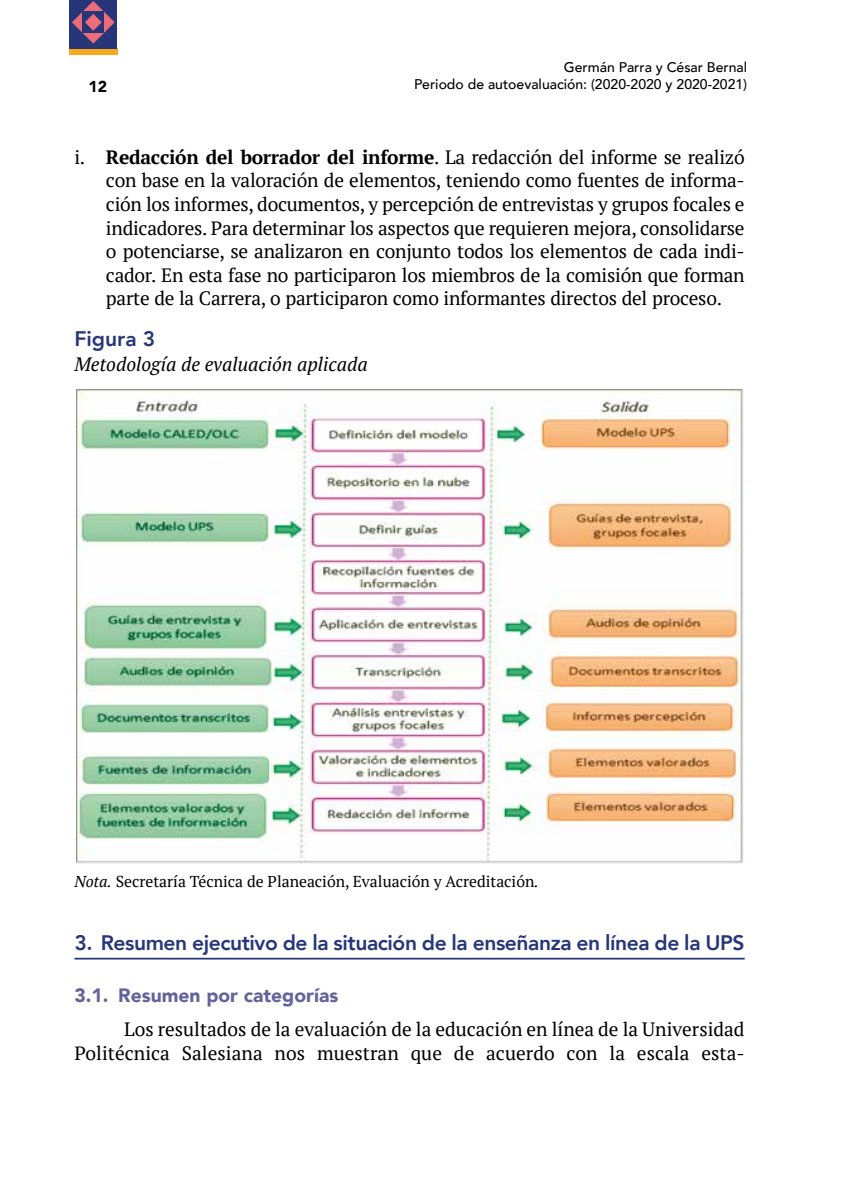
<style>
.page{position:relative;width:844px;height:1191px;background:#fff}
.page>*{position:absolute;margin:0;border:0;box-sizing:border-box;transform-origin:0 0}
.t1{font:800 21px "Avenir";letter-spacing:-.02em;color:#263678}
.t2{font:19.25px/23.6px "PT Serif";color:#000;text-align:justify}
.t3{font:italic 19.25px "PT Serif";color:#000}
.t4{font:900 19.25px "Avenir";color:#63649a}
.t5{font:15.75px "PT Serif";color:#000}
.t6{font:900 15.75px "Avenir";color:#000}
.t7{font:500 14px/17.5px "Avenir";color:#000;text-align:right}
.s1{font-weight:700}
.s2{font-style:italic}
</style>
<div class="page">
<div style="left:69px;top:48px;width:49px;height:7px;background:#f8aa1f"></div>
<div style="left:69px;top:0;width:48px;height:49px;background:#263678"></div>
<svg style="left:72px;top:1px;width:43px;height:43px"></svg>
<hr style="left:74px;top:957px;width:670px;height:2px;background:#263678">
<img style="left:76px;top:390px;width:668px;height:473px">
<p class="t6" style="left:88px;top:73px;width:20px">12</p>
<p class="t7" style="left:414px;top:58px;width:334px">Germán Parra y César Bernal<br>Periodo de autoevaluación: (2020-2020 y 2020-2021)</p>
<p class="t2" style="left:106px;top:145px;width:640px;text-indent:-31px">i. <span class="s1">Redacción del borrador del informe</span>. La redacción del informe se realizó con base en la valoración de elementos, teniendo como fuentes de informa&shy;ción los informes, documentos, y percepción de entrevistas y grupos focales e indicadores. Para determinar los aspectos que requieren mejora, consolidarse o potenciarse, se analizaron en conjunto todos los elementos de cada indi&shy;cador. En esta fase no participaron los miembros de la comisión que forman parte de la Carrera, o participaron como informantes directos del proceso.</p>
<p class="t1" style="left:74px;top:322px;width:82px">Figura 3</p>
<p class="t3" style="left:74px;top:352px;width:295px">Metodología de evaluación aplicada</p>
<p class="t5" style="left:74px;top:871px;width:465px"><span class="s2">Nota.</span> Secretaría Técnica de Planeación, Evaluación y Acreditación<span class="s2">.</span></p>
<p class="t1" style="left:74px;top:926px;width:671px">3. Resumen ejecutivo de la situación de la enseñanza en línea de la UPS</p>
<p class="t4" style="left:74px;top:979px;width:265px">3.1. Resumen por categorías</p>
<p class="t2" style="left:74px;top:1017px;width:671px;text-align:right">Los resultados de la evaluación de la educación en línea de la Universidad<br>Politécnica Salesiana nos muestran que de acuerdo con la escala esta-</p>
</div>
